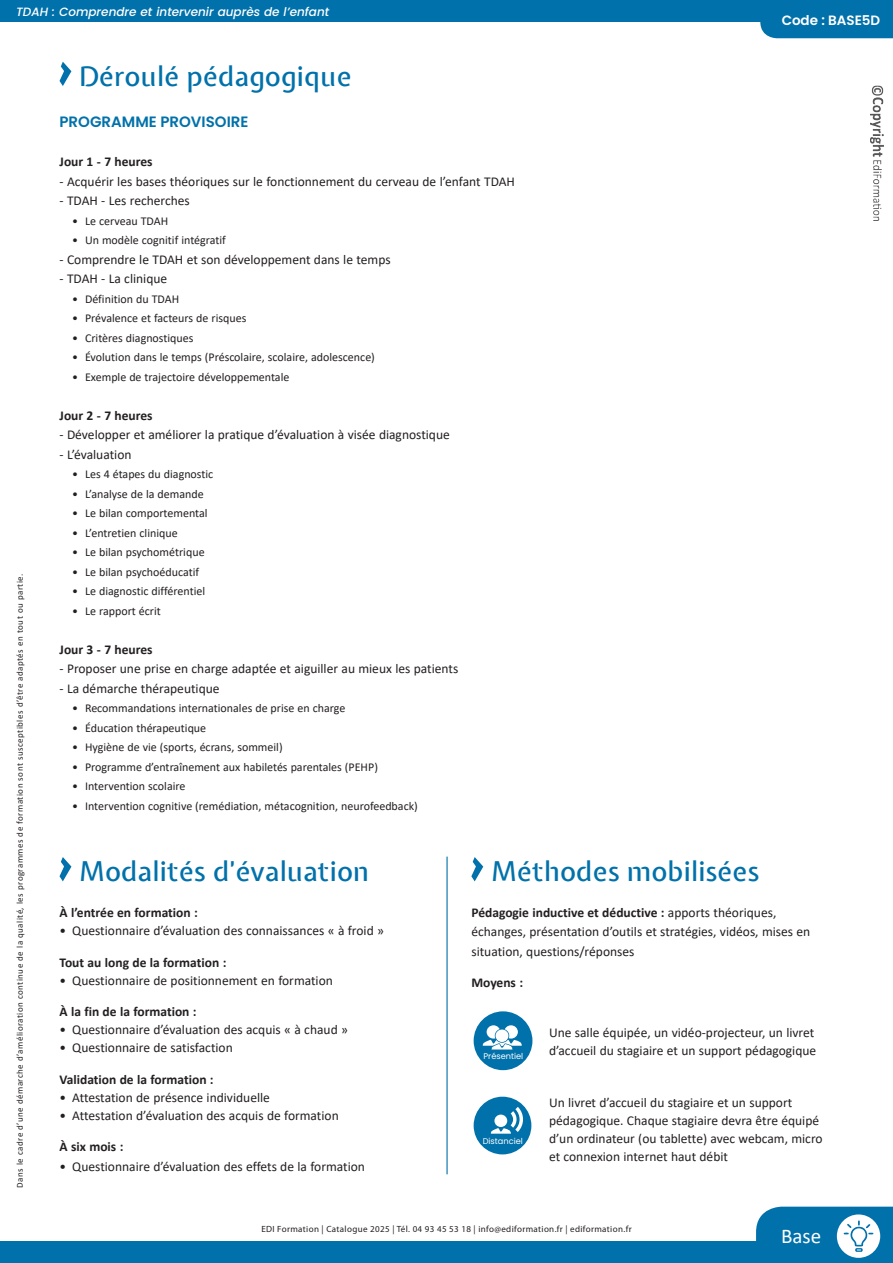
<style>
.page{position:relative;width:893px;height:1263px;background:#fff}
.page>*{position:absolute;margin:0;border:0;box-sizing:border-box;transform-origin:0 0}
.t1{font:500 27px "Expletus Sans";letter-spacing:.01em;color:#0071aa}
.t2{font:21px "Calibri";color:#fff}
.t3{font:600 15px "Poppins";color:#0071aa}
.t4{font:13.5px/18px "Calibri";color:#231f20}
.t5{font:700 13.5px "Calibri";color:#231f20}
.t6{font:600 13.5px "Poppins";color:#fff}
.t7{font:12px "Calibri";color:#231f20}
.t8{font:italic 500 12px "Poppins";color:#fff}
.t9{font:9px "Calibri";letter-spacing:.05em;color:#231f20}
.t10{font:9px "Myriad Pro";letter-spacing:.04em;color:#231f20}
.t11{font:8.25px "Poppins";color:#fff}
.s1{font-weight:700}
</style>
<div class="page">
<div style="left:0;top:1241px;width:767px;height:22px;background:#0071aa"></div>
<img style="left:871px;top:86px;width:13px;height:134px">
<div style="left:0;top:0;width:893px;height:22px;background:#0071aa"></div>
<svg style="left:756px;top:1206px;width:137px;height:57px"></svg>
<svg style="left:60px;top:62px;width:11px;height:24px"></svg>
<svg style="left:471px;top:857px;width:12px;height:24px"></svg>
<svg style="left:60px;top:857px;width:11px;height:24px"></svg>
<hr style="left:446px;top:856px;width:2px;height:318px;background:#0071aa">
<svg style="left:471px;top:1009px;width:64px;height:63px;fill:#0071aa"></svg>
<svg style="left:487px;top:1025px;width:13px;height:13px"></svg>
<svg style="left:504px;top:1025px;width:14px;height:13px"></svg>
<svg style="left:483px;top:1029px;width:39px;height:20px"></svg>
<svg style="left:471px;top:1094px;width:63px;height:63px;fill:#0071aa"></svg>
<svg style="left:491px;top:1107px;width:32px;height:27px"></svg>
<div style="left:760px;top:22px;width:133px;height:16px;background:#0071aa"></div>
<p class="t8" style="left:16px;top:5px;width:315px">TDAH : Comprendre et intervenir auprès de l’enfant</p>
<h1 class="t1" style="left:79px;top:62px;width:274px">Déroulé pédagogique</h1>
<p class="t6" style="left:782px;top:13px;width:65px">CODE : BASE</p>
<p class="t6" style="left:862px;top:13px;width:20px">5D</p>
<p class="t9" style="left:14px;top:1187px;width:615px;rotate:-90deg">Dans le cadre d’une démarche d’amélioration continue de la qualité, les programmes de formation sont susceptibles d’être adaptés en tout ou partie.</p>
<p class="t3" style="left:60px;top:113px;width:190px">PROGRAMME PROVISOIRE</p>
<p class="t5" style="left:60px;top:152px;width:95px">Jour 1 - 7 heures</p>
<p class="t4" style="left:60px;top:172px;width:457px">- Acquérir les bases théoriques sur le fonctionnement du cerveau de l’enfant TDAH</p>
<p class="t4" style="left:60px;top:191px;width:132px">- TDAH - Les recherches</p>
<p class="t7" style="left:72px;top:212px;width:97px">• Le cerveau TDAH</p>
<p class="t7" style="left:72px;top:232px;width:155px">• Un modèle cognitif intégratif</p>
<p class="t4" style="left:60px;top:250px;width:333px">- Comprendre le TDAH et son développement dans le temps</p>
<p class="t4" style="left:60px;top:269px;width:109px">- TDAH - La clinique</p>
<p class="t7" style="left:72px;top:290px;width:108px">• Définition du TDAH</p>
<p class="t7" style="left:72px;top:310px;width:176px">• Prévalence et facteurs de risques</p>
<p class="t7" style="left:72px;top:329px;width:123px">• Critères diagnostiques</p>
<p class="t7" style="left:72px;top:349px;width:304px">• Évolution dans le temps (Préscolaire, scolaire, adolescence)</p>
<p class="t7" style="left:72px;top:368px;width:219px">• Exemple de trajectoire développementale</p>
<p class="t5" style="left:60px;top:406px;width:95px">Jour 2 - 7 heures</p>
<p class="t4" style="left:60px;top:425px;width:392px">- Développer et améliorer la pratique d’évaluation à visée diagnostique</p>
<p class="t4" style="left:60px;top:445px;width:73px">- L’évaluation</p>
<p class="t7" style="left:72px;top:466px;width:143px">• Les 4 étapes du diagnostic</p>
<p class="t7" style="left:72px;top:485px;width:133px">• L’analyse de la demande</p>
<p class="t7" style="left:72px;top:505px;width:137px">• Le bilan comportemental</p>
<p class="t7" style="left:72px;top:524px;width:107px">• L’entretien clinique</p>
<p class="t7" style="left:72px;top:544px;width:134px">• Le bilan psychométrique</p>
<p class="t7" style="left:72px;top:563px;width:128px">• Le bilan psychoéducatif</p>
<p class="t7" style="left:72px;top:583px;width:134px">• Le diagnostic différentiel</p>
<p class="t7" style="left:72px;top:602px;width:90px">• Le rapport écrit</p>
<p class="t5" style="left:60px;top:640px;width:95px">Jour 3 - 7 heures</p>
<p class="t4" style="left:60px;top:659px;width:400px">- Proposer une prise en charge adaptée et aiguiller au mieux les patients</p>
<p class="t4" style="left:60px;top:679px;width:162px">- La démarche thérapeutique</p>
<p class="t7" style="left:72px;top:700px;width:275px">• Recommandations internationales de prise en charge</p>
<p class="t7" style="left:72px;top:719px;width:135px">• Éducation thérapeutique</p>
<p class="t7" style="left:72px;top:739px;width:212px">• Hygiène de vie (sports, écrans, sommeil)</p>
<p class="t7" style="left:72px;top:758px;width:307px">• Programme d’entraînement aux habiletés parentales (PEHP)</p>
<p class="t7" style="left:72px;top:778px;width:115px">• Intervention scolaire</p>
<p class="t7" style="left:72px;top:797px;width:347px">• Intervention cognitive (remédiation, métacognition, neurofeedback)</p>
<h1 class="t1" style="left:79px;top:857px;width:291px">Modalités d’évaluation</h1>
<h1 class="t1" style="left:491px;top:857px;width:269px">Méthodes mobilisées</h1>
<p class="t5" style="left:60px;top:903px;width:140px">À l’entrée en formation :</p>
<p class="t4" style="left:60px;top:921px;width:326px">• Questionnaire d’évaluation des connaissances « à froid »</p>
<p class="t5" style="left:60px;top:952px;width:168px">Tout au long de la formation :</p>
<p class="t4" style="left:60px;top:971px;width:275px">• Questionnaire de positionnement en formation</p>
<p class="t5" style="left:60px;top:1002px;width:139px">À la fin de la formation :</p>
<p class="t4" style="left:60px;top:1020px;width:290px">• Questionnaire d’évaluation des acquis « à chaud »</p>
<p class="t4" style="left:60px;top:1038px;width:175px">• Questionnaire de satisfaction</p>
<p class="t5" style="left:60px;top:1069px;width:156px">Validation de la formation :</p>
<p class="t4" style="left:60px;top:1088px;width:212px">• Attestation de présence individuelle</p>
<p class="t4" style="left:60px;top:1106px;width:281px">• Attestation d’évaluation des acquis de formation</p>
<p class="t5" style="left:60px;top:1137px;width:65px">À six mois :</p>
<p class="t4" style="left:60px;top:1157px;width:307px">• Questionnaire d’évaluation des effets de la formation</p>
<p class="t4" style="left:471px;top:902px;width:340px;line-height:19.5px"><span class="s1">Pédagogie inductive et déductive :</span> apports théoriques, échanges, présentation d’outils et stratégies, vidéos, mises en situation, questions/réponses</p>
<p class="t5" style="left:471px;top:973px;width:53px">Moyens :</p>
<p class="t4" style="left:549px;top:1023px;width:269px">Une salle équipée, un vidéo-projecteur, un livret d’accueil du stagiaire et un support pédagogique</p>
<p class="t11" style="left:483px;top:1051px;width:41px">Présentiel</p>
<p class="t4" style="left:549px;top:1093px;width:275px">Un livret d’accueil du stagiaire et un support pédagogique. Chaque stagiaire devra être équipé d’un ordinateur (ou tablette) avec webcam, micro et connexion internet haut débit</p>
<p class="t11" style="left:483px;top:1136px;width:42px">Distanciel</p>
<p class="t10" style="left:261px;top:1223px;width:372px">EDI Formation | Catalogue 2025 | Tél. 04 93 45 53 18 | info@ediformation.fr | ediformation.fr</p>
<h2 class="t2" style="left:781px;top:1221px;width:42px">Base</h2>
</div>
